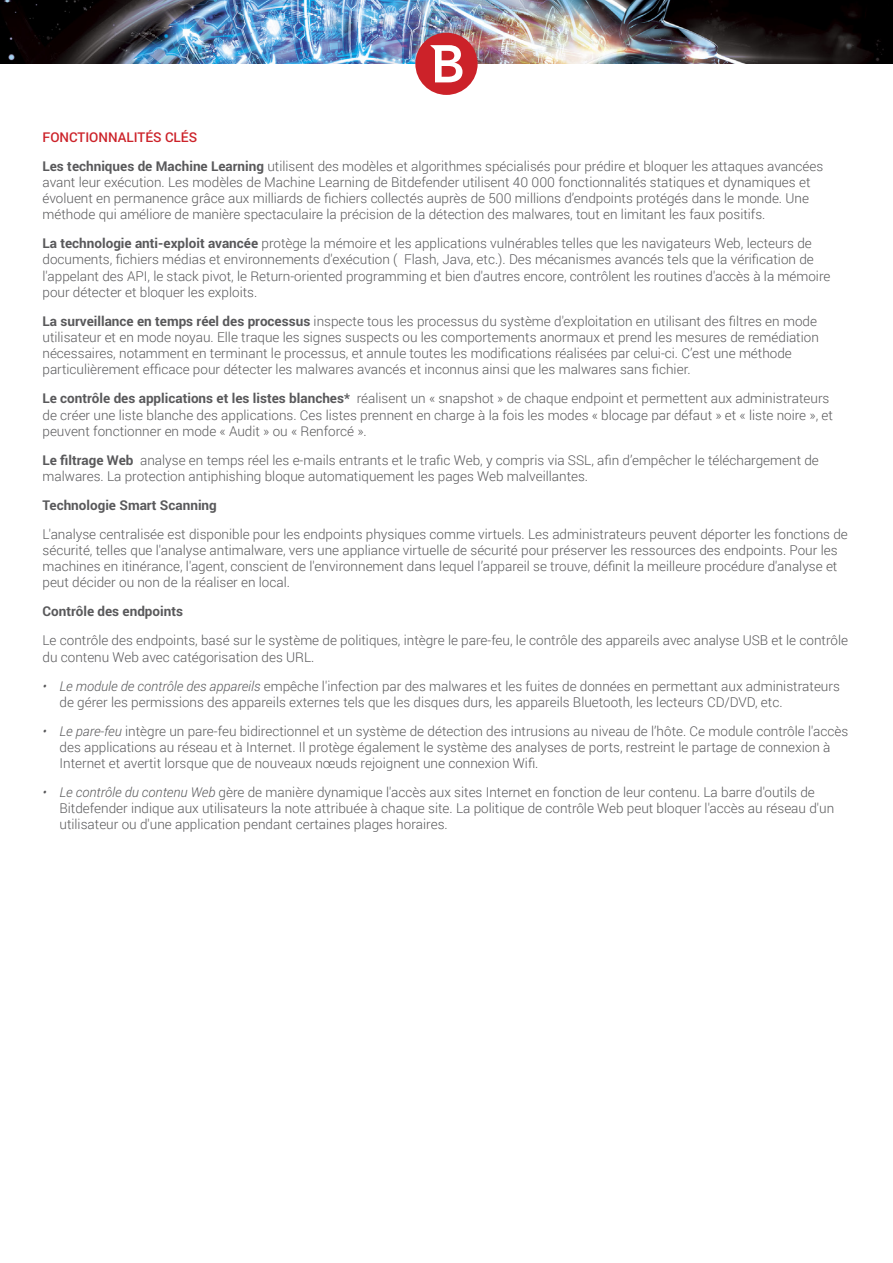
<style>
.page{position:relative;width:893px;height:1263px;background:#fff}
.page>*{position:absolute;margin:0;border:0;box-sizing:border-box;transform-origin:0 0}
.BodyCopy{font:300 13.5px/16.2px "Roboto";color:#59595b}
.BodyCopy-2{font:700 13.5px "Roboto";color:#59595b}
.BodyCopy-3{font:500 13.5px "Roboto";color:#cc2229}
.s1{font-weight:700}
.s2{font-style:italic}
</style>
<div class="page">
<img style="left:0;top:0;width:875px;height:63px">
<img style="left:875px;top:0;width:18px;height:63px">
<div style="left:415px;top:33px;width:63px;height:62px;background:#cc2229;border-radius:50%"></div>
<svg style="left:430px;top:45px;width:32px;height:37px"></svg>
<p class="BodyCopy-3" style="left:43px;top:127px;width:156px">FONCTIONNALITÉS CLÉS</p>
<p class="BodyCopy" style="left:43px;top:157px;width:782px"><span class="s1">Les techniques de Machine Learning</span> utilisent des modèles et algorithmes spécialisés pour prédire et bloquer les attaques avancées avant leur exécution. Les modèles de Machine Learning de Bitdefender utilisent 40 000 fonctionnalités statiques et dynamiques et évoluent en permanence grâce aux milliards de fichiers collectés auprès de 500 millions d’endpoints protégés dans le monde. Une méthode qui améliore de manière spectaculaire la précision de la détection des malwares, tout en limitant les faux positifs.</p>
<p class="BodyCopy" style="left:43px;top:235px;width:789px"><span class="s1">La technologie anti-exploit avancée</span> protège la mémoire et les applications vulnérables telles que les navigateurs Web, lecteurs de documents, fichiers médias et environnements d'exécution ( Flash, Java, etc.). Des mécanismes avancés tels que la vérification de l'appelant des API, le stack pivot, le Return-oriented programming et bien d'autres encore, contrôlent les routines d'accès à la mémoire pour détecter et bloquer les exploits.</p>
<p class="BodyCopy" style="left:43px;top:312px;width:778px"><span class="s1">La surveillance en temps réel des processus</span> inspecte tous les processus du système d'exploitation en utilisant des filtres en mode utilisateur et en mode noyau. Elle traque les signes suspects ou les comportements anormaux et prend les mesures de remédiation nécessaires, notamment en terminant le processus, et annule toutes les modifications réalisées par celui-ci. C’est une méthode particulièrement efficace pour détecter les malwares avancés et inconnus ainsi que les malwares sans fichier.</p>
<p class="BodyCopy" style="left:43px;top:390px;width:792px"><span class="s1">Le contrôle des applications et les listes blanches*</span> réalisent un « snapshot » de chaque endpoint et permettent aux administrateurs de créer une liste blanche des applications. Ces listes prennent en charge à la fois les modes « blocage par défaut » et « liste noire », et peuvent fonctionner en mode « Audit » ou « Renforcé ».</p>
<p class="BodyCopy" style="left:43px;top:451px;width:778px"><span class="s1">Le filtrage Web</span> analyse en temps réel les e-mails entrants et le trafic Web, y compris via SSL, afin d’empêcher le téléchargement de malwares. La protection antiphishing bloque automatiquement les pages Web malveillantes.</p>
<p class="BodyCopy-2" style="left:43px;top:496px;width:176px">Technologie Smart Scanning</p>
<p class="BodyCopy" style="left:43px;top:525px;width:807px">L'analyse centralisée est disponible pour les endpoints physiques comme virtuels. Les administrateurs peuvent déporter les fonctions de sécurité, telles que l'analyse antimalware, vers une appliance virtuelle de sécurité pour préserver les ressources des endpoints. Pour les machines en itinérance, l'agent, conscient de l'environnement dans lequel l’appareil se trouve, définit la meilleure procédure d'analyse et peut décider ou non de la réaliser en local.</p>
<p class="BodyCopy-2" style="left:43px;top:602px;width:142px">Contrôle des endpoints</p>
<p class="BodyCopy" style="left:43px;top:632px;width:807px">Le contrôle des endpoints, basé sur le système de politiques, intègre le pare-feu, le contrôle des appareils avec analyse USB et le contrôle du contenu Web avec catégorisation des URL.</p>
<p class="BodyCopy" style="left:60px;top:677px;width:782px;text-indent:-17px"><span class="s2">• Le module de contrôle des appareils</span> empêche l'infection par des malwares et les fuites de données en permettant aux administrateurs de gérer les permissions des appareils externes tels que les disques durs, les appareils Bluetooth, les lecteurs CD/DVD, etc.</p>
<p class="BodyCopy" style="left:60px;top:722px;width:790px;text-indent:-17px"><span class="s2">• Le pare-feu</span> intègre un pare-feu bidirectionnel et un système de détection des intrusions au niveau de l’hôte. Ce module contrôle l'accès des applications au réseau et à Internet. Il protège également le système des analyses de ports, restreint le partage de connexion à<br>Internet et avertit lorsque que de nouveaux nœuds rejoignent une connexion Wifi.</p>
<p class="BodyCopy" style="left:60px;top:784px;width:776px;text-indent:-17px"><span class="s2">• Le contrôle du contenu Web</span> gère de manière dynamique l'accès aux sites Internet en fonction de leur contenu. La barre d'outils de<br>Bitdefender indique aux utilisateurs la note attribuée à chaque site. La politique de contrôle Web peut bloquer l'accès au réseau d'un utilisateur ou d'une application pendant certaines plages horaires.</p>
</div>
